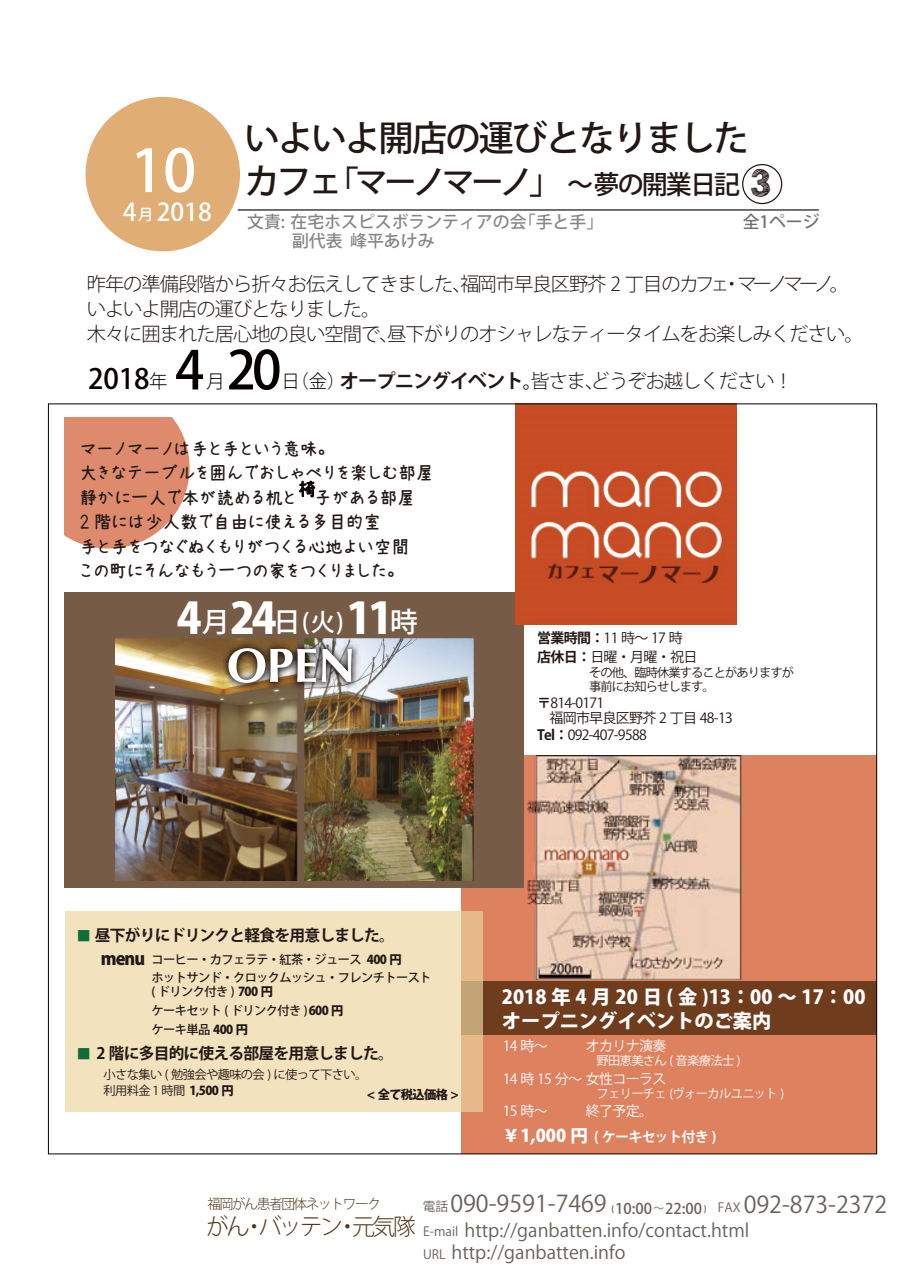
<style>
.page{position:relative;width:903px;height:1275px;background:#fff}
.page>*{position:absolute;margin:0;border:0;box-sizing:border-box;transform-origin:0 0}
.t1{font:74.38px "Iris UPC Bold";color:#fff}
.t2{font:500 58.27px "Koz Go Pro";color:#fff}
.t3{font:500 52.68px "Koz Go Pro";color:#070001}
.t4{font:800 42.88px "Koz Go Pro";color:#fff}
.t5{font:700 39.9px "freeversion Sketch Block";color:#221714}
.t6{font:500 35.18px "Koz Go Pro";letter-spacing:-.05em;color:#221714}
.t7{font:500 32.2px "Koz Go Pro";letter-spacing:-.1em;color:#221714}
.t8{font:500 27.82px "Koz Go Pro";color:#070001}
.t9{font:500 24.5px "Koz Go Pro";color:#fff}
.t10{font:23.1px "Koz Go Pro";color:#6a615b}
.t11{font:300 23.1px "Koz Go Pro";letter-spacing:-.1em;color:#553518}
.t12{font:300 19.25px/24.8px "Koz Go Pro";letter-spacing:-.05em;color:#221815}
.t13{font:800 19.25px/24.5px "Koz Go Pro";color:#fff}
.t14{font:300 18.55px "Koz Go Pro";color:#070001}
.t15{font:18.2px/22.6px "Koz Go Pro";color:#6a615b}
.t16{font:17.5px/24.5px "TT Edit Font";color:#221815}
.t17{font:800 17.5px "Koz Go Pro";color:#221815}
.t18{font:17.5px "reikofont";color:#221815}
.t19{font:500 16.8px/19.2px "Koz Go Pro";color:#868686}
.t20{font:500 16.8px "Koz Go Pro";color:#717070}
.t21{font:700 15.75px "Koz Go Pro";letter-spacing:-.05em;color:#221815}
.t22{font:500 14.7px "Koz Go Pro";color:#6a615b}
.t23{font:14px/18.7px "Koz Go Pro";letter-spacing:-.05em;color:#221815}
.t24{font:14px "Koz Go Pro";letter-spacing:-.05em;color:#fff}
.t25{font:700 14px/25.7px "Koz Go Pro";letter-spacing:-.05em;color:#fff}
.t26{font:300 13.83px "Koz Go Pro";letter-spacing:-.1em;color:#553518}
.t27{font:500 12.25px/18px "Koz Go Pro";letter-spacing:-.05em;color:#221815}
.t28{font:12.25px/15.8px "Koz Go Pro";letter-spacing:-.05em;color:#221815}
.t29{font:12.25px "Koz Go Pro";letter-spacing:-.05em;color:#fff}
.t30{font:12.25px/14px "Koz Go Pro";letter-spacing:-.075em;color:#221815}
.t31{font:800 12.25px "Koz Go Pro";letter-spacing:-.05em;color:#221815}
.t32{font:10.5px "Koz Go Pro";color:#6a615b}
.t33{font:700 8.4px "Koz Go Pro";color:#6a615b}
.s1{font-size:15.4px}
.s2{font-size:35.18px}
.s3{font-size:26.07px}
.s4{font-weight:700}
.s5{font-weight:300;font-size:18.55px}
.s6{font-weight:500;font-size:27.65px}
.s7{font-weight:500;font-size:24.15px}
.s8{font-weight:400;font-size:14px;color:#126c37}
.s9{font-weight:800}
.s10{font-weight:400}
.s11{font-weight:800;font-size:17.5px}
.s12{font-size:12.6px}
</style>
<div class="page">
<div style="left:86px;top:97px;width:154px;height:154px;background:#e0ad75;border-radius:50%"></div>
<div style="left:742px;top:164px;width:40px;height:40px;border:1px solid #221714;border-radius:50%"></div>
<hr style="left:238px;top:209px;width:581px;height:2px;background:#221714">
<svg style="left:65px;top:418px;width:125px;height:131px;background:#e1987d"></svg>
<div style="left:461px;top:755px;width:416px;height:399px;background:#de815f"></div>
<div style="left:461px;top:981px;width:416px;height:54px;background:#6f3d1e"></div>
<img style="left:527px;top:755px;width:215px;height:224px">
<div style="left:65px;top:911px;width:417px;height:201px;background:#f2e2bd"></div>
<div style="left:65px;top:592px;width:459px;height:296px;background:#765c47"></div>
<img style="left:116px;top:638px;width:357px;height:242px">
<img style="left:516px;top:406px;width:221px;height:219px">
<img style="left:162px;top:638px;width:258px;height:138px">
<svg style="left:299px;top:481px;width:16px;height:17px"></svg>
<h2 class="t2" style="left:131px;top:133px;width:67px">10</h2>
<p class="t9" style="left:123px;top:196px;width:90px">4<span class="s1">月</span> 2018</p>
<h3 class="t6" style="left:245px;top:116px;width:505px">いよいよ開店の運びとなりました</h3>
<h3 class="t7" style="left:245px;top:162px;width:497px"><span class="s2">カフェ</span>「マーノマーノ」<span class="s3">～夢の開業日記</span></h3>
<h3 class="t5" style="left:750px;top:169px;width:23px">3</h3>
<p class="t19" style="left:292px;top:213px;width:236px;text-indent:-45px">文責: 在宅ホスピスボランティアの会副代表峰平あけみ</p>
<p class="t19" style="left:519px;top:213px;width:86px">「手と手」</p>
<p class="t20" style="left:743px;top:211px;width:78px">全1ページ</p>
<p class="t12" style="left:87px;top:272px;width:778px">昨年の準備段階から折々お伝えしてきました、福岡市早良区野芥 2 丁目のカフェ・マーノマーノ。いよいよ開店の運びとなりました。<br>木々に囲まれた居心地の良い空間で、昼下がりのオシャレなティータイムをお楽しみください。</p>
<p class="t12" style="left:340px;top:368px;width:454px"><span class="s4">オープニングイベント。</span>皆さま、どうぞお越しください！</p>
<h3 class="t3" style="left:175px;top:336px;width:108px">4 20</h3>
<h3 class="t8" style="left:88px;top:361px;width:81px">2018<span class="s5">年</span></h3>
<p class="t14" style="left:207px;top:369px;width:20px">月</p>
<p class="t14" style="left:281px;top:369px;width:66px">日（金）</p>
<p class="t16" style="left:80px;top:436px;width:355px">マーノマーノは手と手という意味。<br>大きなテーブルを囲んでおしゃべりを楽しむ部屋静かに一人で本が読める机と椅子がある部屋<br>2 階には少人数で自由に使える多目的室<br>手と手をつなぐぬくもりがつくる心地よい空間<br>この町にそんなもう一つの家をつくりました。</p>
<p class="t18" style="left:299px;top:480px;width:19px">椅</p>
<h3 class="t4" style="left:177px;top:590px;width:242px">4<span class="s6">月</span>24<span class="s6">日</span><span class="s7">(火)</span>11<span class="s6">時</span></h3>
<h1 class="t1" style="left:227px;top:611px;width:130px">OPEN</h1>
<p class="t23" style="left:537px;top:629px;width:162px"><span class="s4">営業時間：</span>11 時～ 17 時<span class="s4">店休日：</span>日曜・月曜・祝日</p>
<p class="t30" style="left:589px;top:666px;width:206px">その他、臨時休業することがありますが事前にお知らせします。</p>
<p class="t23" style="left:537px;top:694px;width:69px"><span class="s4">〒</span>814-0171</p>
<p class="t23" style="left:549px;top:709px;width:185px">福岡市早良区野芥 2 丁目 48-13</p>
<p class="t23" style="left:537px;top:725px;width:111px"><span class="s4">Tel：</span>092-407-9588</p>
<p class="t21" style="left:77px;top:925px;width:320px"><span class="s8">■</span> 昼下がりにドリンクと軽食を用意しました。</p>
<p class="t17" style="left:101px;top:947px;width:46px">menu</p>
<p class="t27" style="left:152px;top:951px;width:281px">コーヒー・カフェラテ・紅茶・ジュース <span class="s9">400 円<br></span>ホットサンド・クロックムッシュ・フレンチトースト</p>
<p class="t27" style="left:152px;top:982px;width:193px;line-height:19.6px">( ドリンク付き ) <span class="s9">700 円<br></span>ケーキセット ( ドリンク付き ) <span class="s9">600 円</span></p>
<p class="t27" style="left:152px;top:1021px;width:98px">ケーキ単品 <span class="s9">400 円</span></p>
<p class="t21" style="left:77px;top:1043px;width:319px"><span class="s8">■</span> 2 階に多目的に使える部屋を用意しました。</p>
<p class="t28" style="left:104px;top:1067px;width:265px">小さな集い ( 勉強会や趣味の会 ) に使って下さい。利用料金 1 時間 <span class="s9">1,500 円</span></p>
<p class="t31" style="left:367px;top:1086px;width:94px">&lt; 全て税込価格 &gt;</p>
<p class="t13" style="left:502px;top:986px;width:365px">2018 年 4 月 20 日 ( 金 )13：00 ～ 17：00オープニングイベントのご案内</p>
<p class="t24" style="left:503px;top:1036px;width:46px">14 時～</p>
<p class="t24" style="left:586px;top:1036px;width:82px">オカリナ演奏</p>
<p class="t24" style="left:503px;top:1070px;width:165px">14 時 15 分～女性コーラス</p>
<p class="t29" style="left:596px;top:1086px;width:189px">フェリーチェ (ヴォーカルユニット )</p>
<p class="t24" style="left:503px;top:1102px;width:46px">15 時～</p>
<p class="t29" style="left:596px;top:1053px;width:146px">野田恵美さん ( 音楽療法士 )</p>
<p class="t25" style="left:502px;top:1099px;width:215px;text-indent:83px"><span class="s10">終了予定。</span><span class="s11">￥1,000 円</span> ( ケーキセット付き )</p>
<p class="t26" style="left:207px;top:1194px;width:175px">福岡がん患者団体ネットワーク</p>
<p class="t10" style="left:423px;top:1189px;width:185px"><span class="s12">電話</span> 090-9591-7469</p>
<p class="t10" style="left:718px;top:1189px;width:171px"><span class="s12">FAX</span> 092-873-2372</p>
<p class="t15" style="left:423px;top:1219px;width:328px"><span class="s12">E-mail</span> http://ganbatten.info/contact.html<br><span class="s12">URL</span> http://ganbatten.info</p>
<p class="t22" style="left:615px;top:1199px;width:88px">10:00 22:00</p>
<p class="t33" style="left:612px;top:1203px;width:96px">( 　　　 　　　　　 )</p>
<p class="t32" style="left:653px;top:1202px;width:12px">～</p>
<p class="t11" style="left:206px;top:1211px;width:211px">がん・バッテン・元気隊</p>
</div>
